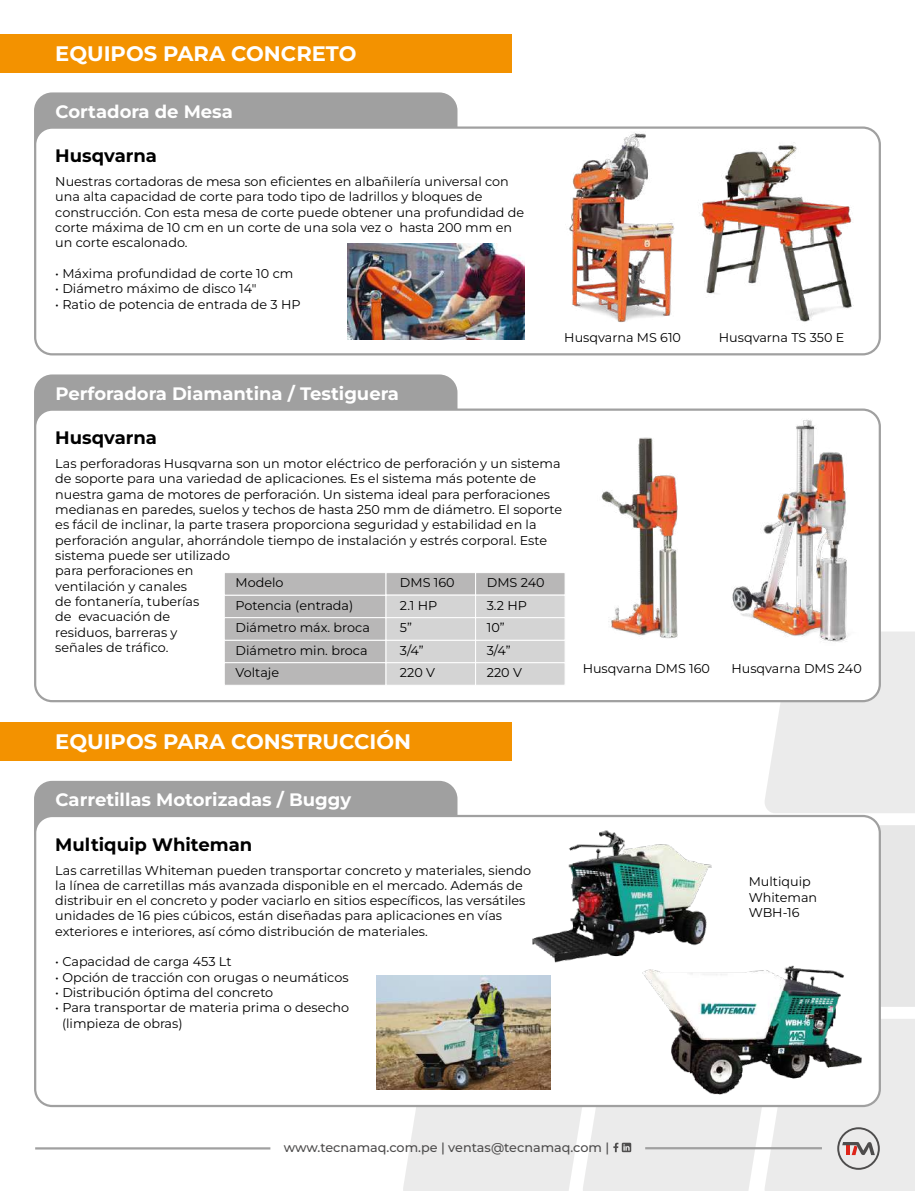
<style>
.page{position:relative;width:915px;height:1191px;background:#fff}
.page>*{position:absolute;margin:0;border:0;box-sizing:border-box;transform-origin:0 0}
.t1{font:700 21px "Montserrat";color:#fff}
.t2{font:700 18px "Montserrat";color:#fff}
.t3{font:700 18px "Montserrat";color:#000}
.t4{font:12.75px/15.3px "Montserrat";color:#000}
.t5{font:500 12.75px "Montserrat";color:#4e4d4d}
</style>
<div class="page">
<div style="left:34px;top:92px;width:424px;height:47px;background:#a0a0a0"></div>
<div style="left:35px;top:128px;width:844px;height:226px;background:#fff;border-radius:17px"></div>
<div style="left:34px;top:126px;width:846px;height:229px;border:2px solid #a0a0a0;border-radius:17px"></div>
<img style="left:680px;top:126px;width:201px;height:219px">
<img style="left:524px;top:132px;width:194px;height:194px">
<div style="left:764px;top:631px;width:150px;height:182px;background:#ebebeb"></div>
<div style="left:879px;top:825px;width:35px;height:182px;background:#e7e7e7"></div>
<div style="left:34px;top:374px;width:424px;height:47px;background:#a0a0a0"></div>
<div style="left:35px;top:409px;width:844px;height:292px;background:#fff;border-radius:17px"></div>
<div style="left:34px;top:408px;width:846px;height:294px;border:2px solid #a0a0a0;border-radius:17px"></div>
<img style="left:732px;top:419px;width:115px;height:223px">
<img style="left:579px;top:409px;width:152px;height:230px">
<div style="left:224px;top:595px;width:162px;height:23px;background:#b8b7b7;border:1px solid #fff"></div>
<div style="left:224px;top:572px;width:162px;height:23px;background:#b8b7b7;border:1px solid #fff"></div>
<div style="left:224px;top:640px;width:162px;height:23px;background:#b8b7b7;border:1px solid #fff"></div>
<div style="left:224px;top:662px;width:162px;height:23px;background:#b8b7b7;border:1px solid #fff"></div>
<div style="left:224px;top:617px;width:162px;height:23px;background:#b8b7b7;border:1px solid #fff"></div>
<div style="left:475px;top:572px;width:90px;height:23px;background:#b8b7b7;border:1px solid #fff"></div>
<div style="left:475px;top:595px;width:90px;height:23px;background:#d4d4d4;border:1px solid #fff"></div>
<div style="left:475px;top:640px;width:90px;height:23px;background:#d4d4d4;border:1px solid #fff"></div>
<div style="left:475px;top:662px;width:90px;height:23px;background:#d4d4d4;border:1px solid #fff"></div>
<div style="left:475px;top:617px;width:90px;height:23px;background:#d4d4d4;border:1px solid #fff"></div>
<div style="left:385px;top:572px;width:91px;height:23px;background:#b8b7b7;border:1px solid #fff"></div>
<div style="left:385px;top:595px;width:91px;height:23px;background:#d4d4d4;border:1px solid #fff"></div>
<div style="left:385px;top:640px;width:91px;height:23px;background:#d4d4d4;border:1px solid #fff"></div>
<div style="left:385px;top:662px;width:91px;height:23px;background:#d4d4d4;border:1px solid #fff"></div>
<div style="left:385px;top:617px;width:91px;height:23px;background:#d4d4d4;border:1px solid #fff"></div>
<hr style="left:35px;top:1147px;width:235px;height:2px;background:#a0a0a0">
<svg style="left:403px;top:1018px;width:511px;height:173px;background:#e9e9e9"></svg>
<div style="left:0;top:34px;width:511px;height:38px;background:#f39200"></div>
<div style="left:0;top:722px;width:511px;height:38px;background:#f39200"></div>
<img style="left:347px;top:244px;width:177px;height:95px">
<div style="left:34px;top:780px;width:424px;height:48px;background:#a0a0a0"></div>
<div style="left:35px;top:816px;width:844px;height:290px;background:#fff;border-radius:17px"></div>
<div style="left:34px;top:815px;width:846px;height:292px;border:2px solid #a0a0a0;border-radius:17px"></div>
<img style="left:376px;top:975px;width:174px;height:114px">
<img style="left:644px;top:965px;width:218px;height:130px">
<img style="left:532px;top:830px;width:198px;height:145px">
<h1 class="t1" style="left:55px;top:39px;width:302px">EQUIPOS PARA CONCRETO</h1>
<h2 class="t2" style="left:55px;top:99px;width:179px">Cortadora de Mesa</h2>
<h2 class="t3" style="left:55px;top:144px;width:103px">Husqvarna</h2>
<p class="t4" style="left:55px;top:174px;width:470px">Nuestras cortadoras de mesa son eficientes en albañilería universal con una alta capacidad de corte para todo tipo de ladrillos y bloques de construcción. Con esta mesa de corte puede obtener una profundidad de corte máxima de 10 cm en un corte de una sola vez o hasta 200 mm en un corte escalonado.</p>
<p class="t4" style="left:55px;top:265px;width:239px">• Máxima profundidad de corte 10 cm</p>
<p class="t4" style="left:55px;top:281px;width:203px">• Diámetro máximo de disco 14"</p>
<p class="t4" style="left:55px;top:296px;width:247px">• Ratio de potencia de entrada de 3 HP</p>
<p class="t4" style="left:564px;top:329px;width:118px">Husqvarna MS 610</p>
<p class="t4" style="left:718px;top:329px;width:127px">Husqvarna TS 350 E</p>
<h2 class="t2" style="left:55px;top:381px;width:345px">Perforadora Diamantina / Testiguera</h2>
<h2 class="t3" style="left:55px;top:426px;width:103px">Husqvarna</h2>
<p class="t4" style="left:55px;top:455px;width:508px">Las perforadoras Husqvarna son un motor eléctrico de perforación y un sistema de soporte para una variedad de aplicaciones. Es el sistema más potente de nuestra gama de motores de perforación. Un sistema ideal para perforaciones medianas en paredes, suelos y techos de hasta 250 mm de diámetro. El soporte es fácil de inclinar, la parte trasera proporciona seguridad y estabilidad en la perforación angular, ahorrándole tiempo de instalación y estrés corporal. Este sistema puede ser utilizado<br>para perforaciones en<br>ventilación y canales<br>de fontanería, tuberías<br>de evacuación de<br>residuos, barreras y<br>señales de tráfico.</p>
<p class="t4" style="left:235px;top:571px;width:136px;line-height:22.5px">Modelo<br>Potencia (entrada)<br>Diámetro máx. broca<br>Diámetro min. broca<br>Voltaje</p>
<p class="t4" style="left:486px;top:571px;width:59px;line-height:22.5px">DMS 240<br>3.2 HP<br>10”<br>3/4”<br>220 V</p>
<p class="t4" style="left:400px;top:571px;width:56px;line-height:22.5px">DMS 160<br>2.1 HP<br>5”<br>3/4”<br>220 V</p>
<h1 class="t1" style="left:55px;top:727px;width:357px">EQUIPOS PARA CONSTRUCCIÓN</h1>
<h2 class="t2" style="left:55px;top:787px;width:297px">Carretillas Motorizadas / Buggy</h2>
<h2 class="t3" style="left:55px;top:832px;width:198px">Multiquip Whiteman</h2>
<p class="t4" style="left:55px;top:862px;width:477px">Las carretillas Whiteman pueden transportar concreto y materiales, siendo la línea de carretillas más avanzada disponible en el mercado. Además de distribuir en el concreto y poder vaciarlo en sitios específicos, las versátiles unidades de 16 pies cúbicos, están diseñadas para aplicaciones en vías exteriores e interiores, así cómo distribución de materiales.</p>
<p class="t4" style="left:55px;top:954px;width:178px">• Capacidad de carga 453 Lt</p>
<p class="t4" style="left:55px;top:969px;width:294px">• Opción de tracción con orugas o neumáticos</p>
<p class="t4" style="left:55px;top:984px;width:219px">• Distribución óptima del concreto</p>
<p class="t4" style="left:62px;top:999px;width:288px;text-indent:-7px">• Para transportar de materia prima o desecho (limpieza de obras)</p>
<p class="t4" style="left:582px;top:661px;width:129px">Husqvarna DMS 160</p>
<p class="t4" style="left:731px;top:661px;width:132px">Husqvarna DMS 240</p>
<p class="t4" style="left:748px;top:873px;width:70px">Multiquip<br>Whiteman<br>WBH-16</p>
<p class="t5" style="left:283px;top:1139px;width:327px">www.tecnamaq.com.pe | ventas@tecnamaq.com |</p>
</div>
